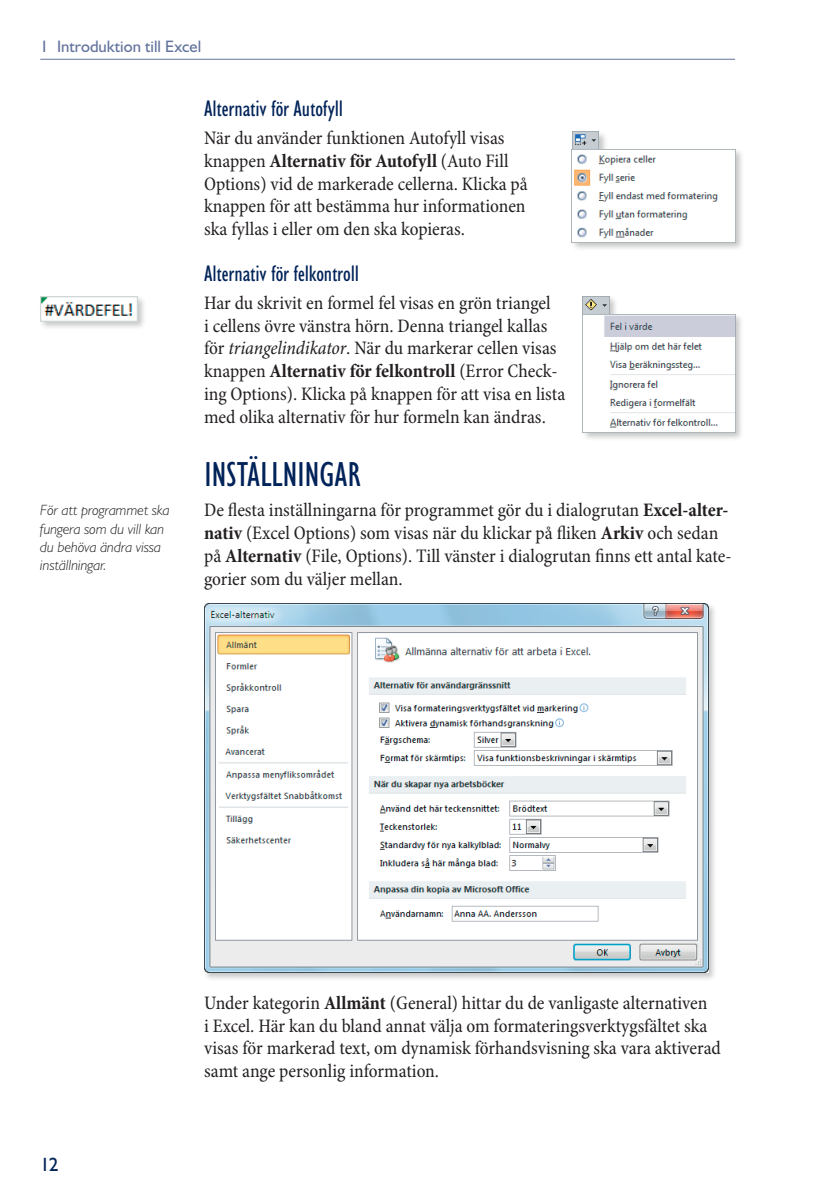
<style>
.page{position:relative;width:820px;height:1202px;background:#fff}
.page>*{position:absolute;margin:0;border:0;box-sizing:border-box;transform-origin:0 0}
.t1{font:condensed 35px "Humanist 521 BT";letter-spacing:-.005em;color:#002359}
.t2{font:condensed 22.75px "Humanist 521 BT";color:#002359}
.t3{font:condensed 19.25px/22.8px "Minion Pro";color:#231f20}
.t4{font:19.25px "Humanist 521 BT";color:#002359}
.t5{font:16.62px "Humanist 521 BT";color:#62739c}
.t6{font:italic 300 14.88px/18.4px "Humanist 521 BT";color:#231f20}
.s1{font-weight:700}
.s2{font-style:italic}
</style>
<div class="page">
<hr style="left:40px;top:59px;width:695px;height:1px;background:#62739c">
<div style="left:202px;top:602px;width:515px;height:379px;background:#231f20;opacity:.25"></div>
<img style="left:204px;top:604px;width:504px;height:368px">
<div style="left:570px;top:130px;width:38px;height:29px;background:#231f20;opacity:.25"></div>
<img style="left:572px;top:132px;width:27px;height:16px">
<div style="left:570px;top:148px;width:174px;height:103px;background:#231f20;opacity:.25"></div>
<img style="left:572px;top:150px;width:163px;height:92px">
<div style="left:39px;top:295px;width:108px;height:35px;background:#231f20;opacity:.25"></div>
<img style="left:40px;top:296px;width:97px;height:25px">
<div style="left:581px;top:295px;width:37px;height:29px;background:#231f20;opacity:.25"></div>
<img style="left:583px;top:296px;width:26px;height:17px">
<div style="left:581px;top:313px;width:163px;height:128px;background:#231f20;opacity:.25"></div>
<img style="left:583px;top:314px;width:152px;height:118px">
<p class="t5" style="left:40px;top:36px;width:162px">1 Introduktion till Excel</p>
<p class="t6" style="left:40px;top:501px;width:131px">För att programmet ska fungera som du vill kan du behöva ändra vissa inställningar.</p>
<p class="t2" style="left:204px;top:95px;width:141px">Alternativ för Autofyll</p>
<p class="t3" style="left:204px;top:127px;width:325px">När du använder funktionen Autofyll visas knappen <span class="s1">Alternativ för Autofyll</span> (Auto Fill Options) vid de markerade cellerna. Klicka på knappen för att bestämma hur informationen ska fyllas i eller om den ska kopieras.</p>
<p class="t2" style="left:204px;top:260px;width:156px">Alternativ för felkontroll</p>
<p class="t3" style="left:204px;top:292px;width:363px">Har du skrivit en formel fel visas en grön triangel<br>i cellens övre vänstra hörn. Denna triangel kallas för <span class="s2">triangelindikator</span>. När du markerar cellen visas knappen <span class="s1">Alternativ för felkontroll</span> (Error Check&shy;ing Options). Klicka på knappen för att visa en lista med olika alternativ för hur formeln kan ändras.</p>
<h1 class="t1" style="left:204px;top:454px;width:158px">Inställningar</h1>
<p class="t3" style="left:204px;top:499px;width:529px">De flesta inställningarna för programmet gör du i dialogrutan <span class="s1">Excel-alter&shy;nativ</span> (Excel Options) som visas när du klickar på fliken <span class="s1">Arkiv</span> och sedan på <span class="s1">Alternativ</span> (File, Options). Till vänster i dialogrutan finns ett antal kate&shy;gorier som du väljer mellan.</p>
<p class="t4" style="left:40px;top:1152px;width:20px">12</p>
<p class="t3" style="left:204px;top:992px;width:518px">Under kategorin <span class="s1">Allmänt</span> (General) hittar du de vanligaste alternativen<br>i Excel. Här kan du bland annat välja om formateringsverktygsfältet ska visas för markerad text, om dynamisk förhandsvisning ska vara aktiverad samt ange personlig information.</p>
</div>
